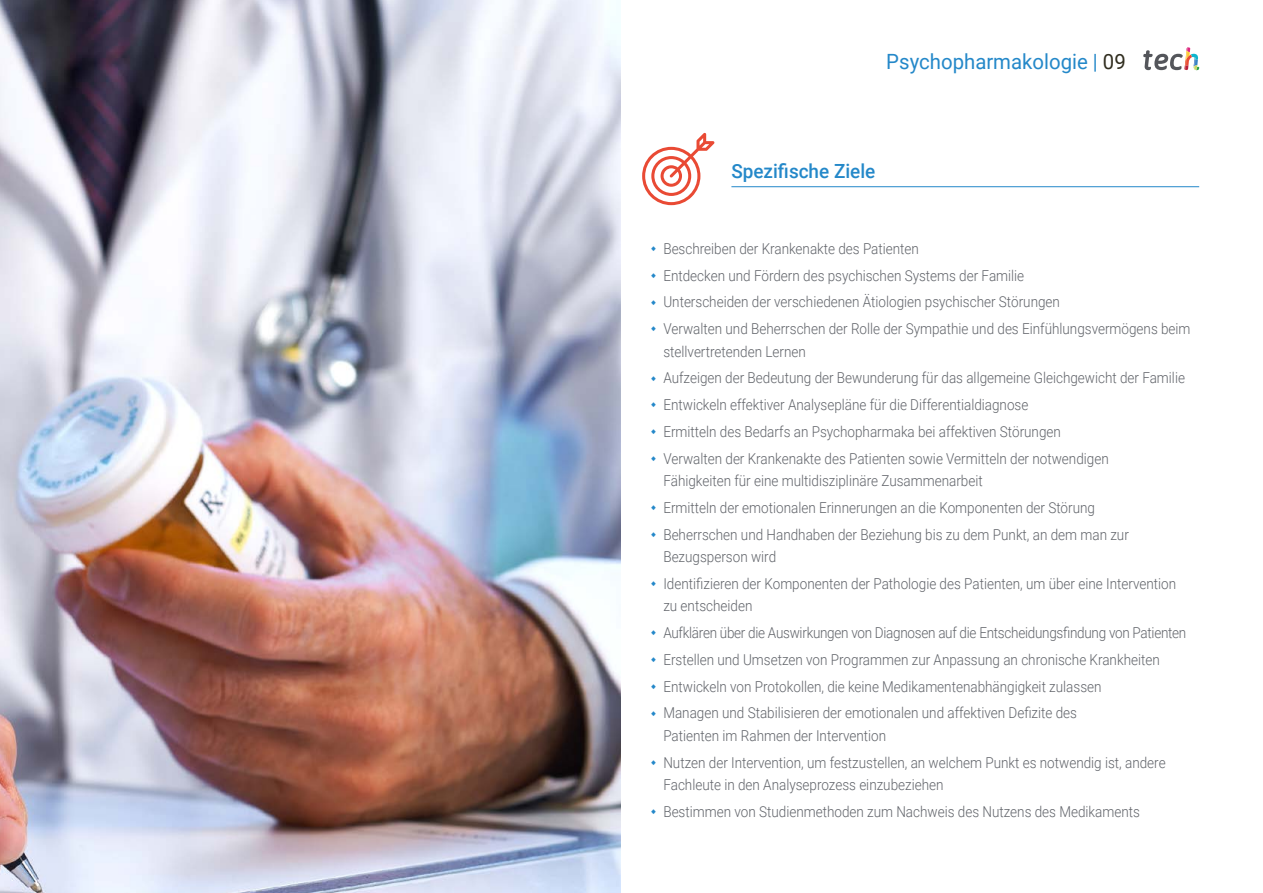
<style>
.page{position:relative;width:1263px;height:893px;background:#fff}
.page>*{position:absolute;margin:0;border:0;box-sizing:border-box;transform-origin:0 0}
.t1{font:21px "Roboto";color:#2488c9}
.t2{font:500 19.5px "Roboto";color:#2488c9}
.t3{font:300 15px/26.7px "Roboto";color:#61646a;scale:.9 1}
.s1{color:#312e20}
</style>
<div class="page">
<img style="left:0;top:0;width:621px;height:893px">
<hr style="left:731px;top:186px;width:468px;height:1px;background:#2488c9">
<svg style="left:642px;top:133px;width:72px;height:72px"></svg>
<svg style="left:1143px;top:47px;width:56px;height:24px"></svg>
<h1 class="t1" style="left:886px;top:47px;width:241px">Psychopharmakologie | <span class="s1">09</span></h1>
<h2 class="t2" style="left:731px;top:158px;width:145px">Spezifische Ziele</h2>
<p class="t3" style="left:663px;top:235px;width:587px">Beschreiben der Krankenakte des Patienten<br>Entdecken und Fördern des psychischen Systems der Familie<br>Unterscheiden der verschiedenen Ätiologien psychischer Störungen<br>Verwalten und Beherrschen der Rolle der Sympathie und des Einfühlungsvermögens beim</p>
<p class="t3" style="left:663px;top:337px;width:581px">stellvertretenden Lernen<br>Aufzeigen der Bedeutung der Bewunderung für das allgemeine Gleichgewicht der Familie Entwickeln effektiver Analysepläne für die Differentialdiagnose<br>Ermitteln des Bedarfs an Psychopharmaka bei affektiven Störungen<br>Verwalten der Krankenakte des Patienten sowie Vermitteln der notwendigen</p>
<p class="t3" style="left:663px;top:467px;width:519px">Fähigkeiten für eine multidisziplinäre Zusammenarbeit<br>Ermitteln der emotionalen Erinnerungen an die Komponenten der Störung<br>Beherrschen und Handhaben der Beziehung bis zu dem Punkt, an dem man zur</p>
<p class="t3" style="left:663px;top:543px;width:571px">Bezugsperson wird<br>Identifizieren der Komponenten der Pathologie des Patienten, um über eine Intervention</p>
<p class="t3" style="left:663px;top:592px;width:583px">zu entscheiden<br>Aufklären über die Auswirkungen von Diagnosen auf die Entscheidungsfindung von Patienten Erstellen und Umsetzen von Programmen zur Anpassung an chronische Krankheiten Entwickeln von Protokollen, die keine Medikamentenabhängigkeit zulassen<br>Managen und Stabilisieren der emotionalen und affektiven Defizite des</p>
<p class="t3" style="left:663px;top:722px;width:560px">Patienten im Rahmen der Intervention<br>Nutzen der Intervention, um festzustellen, an welchem Punkt es notwendig ist, andere</p>
<p class="t3" style="left:663px;top:771px;width:531px">Fachleute in den Analyseprozess einzubeziehen<br>Bestimmen von Studienmethoden zum Nachweis des Nutzens des Medikaments</p>
</div>
